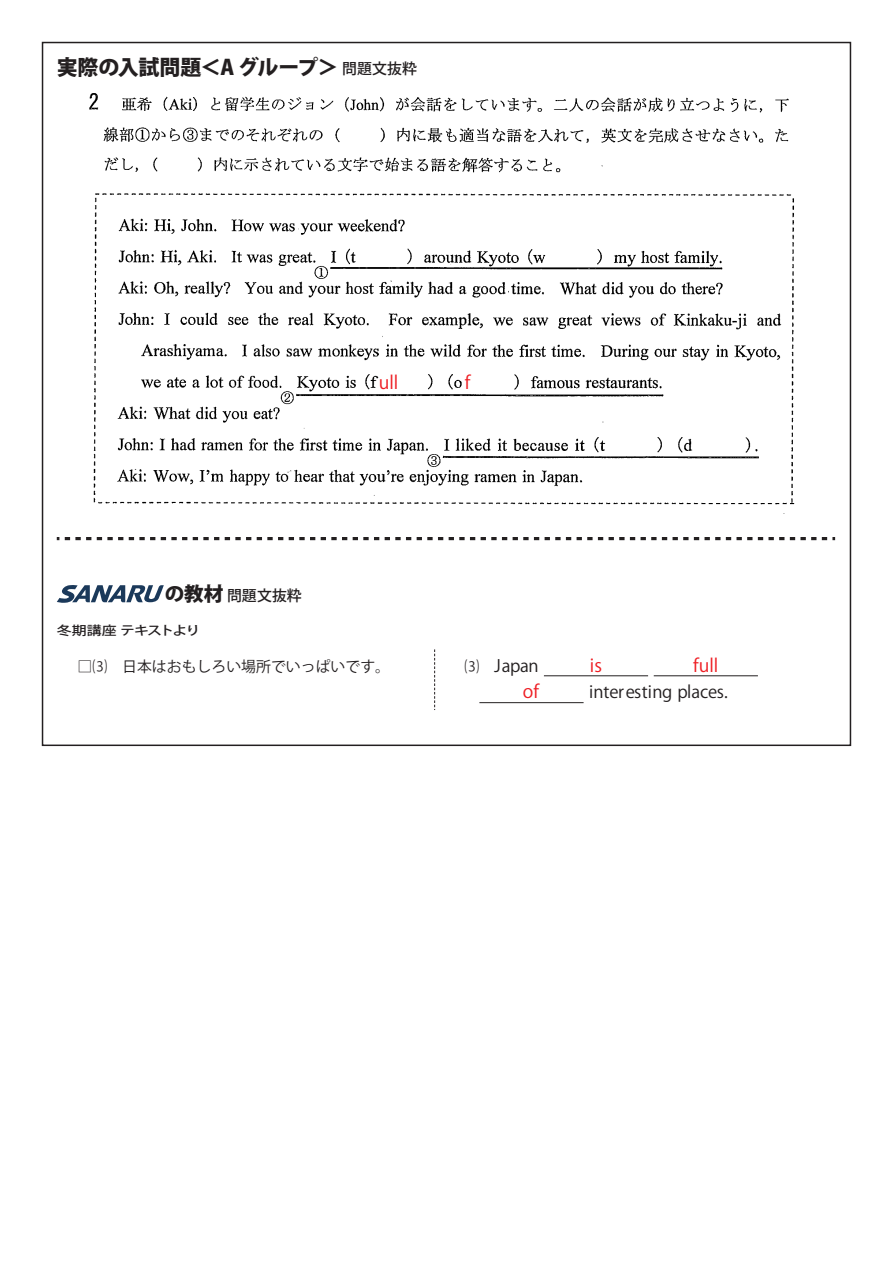
<style>
.page{position:relative;width:893px;height:1263px;background:#fff}
.page>*{position:absolute;margin:0;border:0;box-sizing:border-box;transform-origin:0 0}
.t1{font:800 21px "Koz Go Pr 6 N";letter-spacing:-.01em;color:#231f20}
.t2{font:18px "Koz Go Pr 6 N";color:#ee1d23}
.t3{font:16.95px "Koz Go Pr 6 N";letter-spacing:-.015em;color:#231f20}
.t4{font:14.85px "Koz Go Pr 6 N";color:#231f20}
.t5{font:500 14.85px "Koz Go Pr 6 N";letter-spacing:.005em;color:#231f20}
.t6{font:500 12.45px "Koz Go Pr 6 N";letter-spacing:-.09em;color:#231f20;scale:1.2 1}
.s1{font-weight:500;font-size:14.85px}
.s2{font-weight:800;font-size:19.5px}
.s3{font-size:14.85px}
</style>
<div class="page">
<svg style="left:57px;top:585px;width:107px;height:18px"></svg>
<svg style="left:65px;top:537px;width:770px;height:3px"></svg>
<img style="left:89px;top:93px;width:706px;height:421px">
<hr style="left:544px;top:675px;width:104px;height:1px;background:#231f20">
<hr style="left:654px;top:675px;width:104px;height:1px;background:#231f20">
<hr style="left:479px;top:702px;width:105px;height:1px;background:#231f20">
<svg style="left:434px;top:649px;width:1px;height:61px"></svg>
<p class="t1" style="left:57px;top:56px;width:362px">実際の入試問題＜A グループ＞<span class="s1">問題文抜粋</span></p>
<p class="t2" style="left:379px;top:372px;width:21px">ull</p>
<p class="t2" style="left:465px;top:372px;width:7px">f</p>
<p class="t5" style="left:165px;top:587px;width:139px"><span class="s2">の教材</span>問題文抜粋</p>
<p class="t6" style="left:57px;top:623px;width:121px">冬期講座 テキストより</p>
<p class="t4" style="left:78px;top:658px;width:314px">□⑶ 日本はおもしろい場所でいっぱいです。</p>
<p class="t3" style="left:464px;top:656px;width:76px"><span class="s3">⑶</span> Japan</p>
<p class="t2" style="left:523px;top:682px;width:18px">of</p>
<p class="t2" style="left:590px;top:655px;width:14px">is</p>
<p class="t2" style="left:693px;top:655px;width:27px">full</p>
<p class="t3" style="left:589px;top:683px;width:140px">interesting places.</p>
</div>
